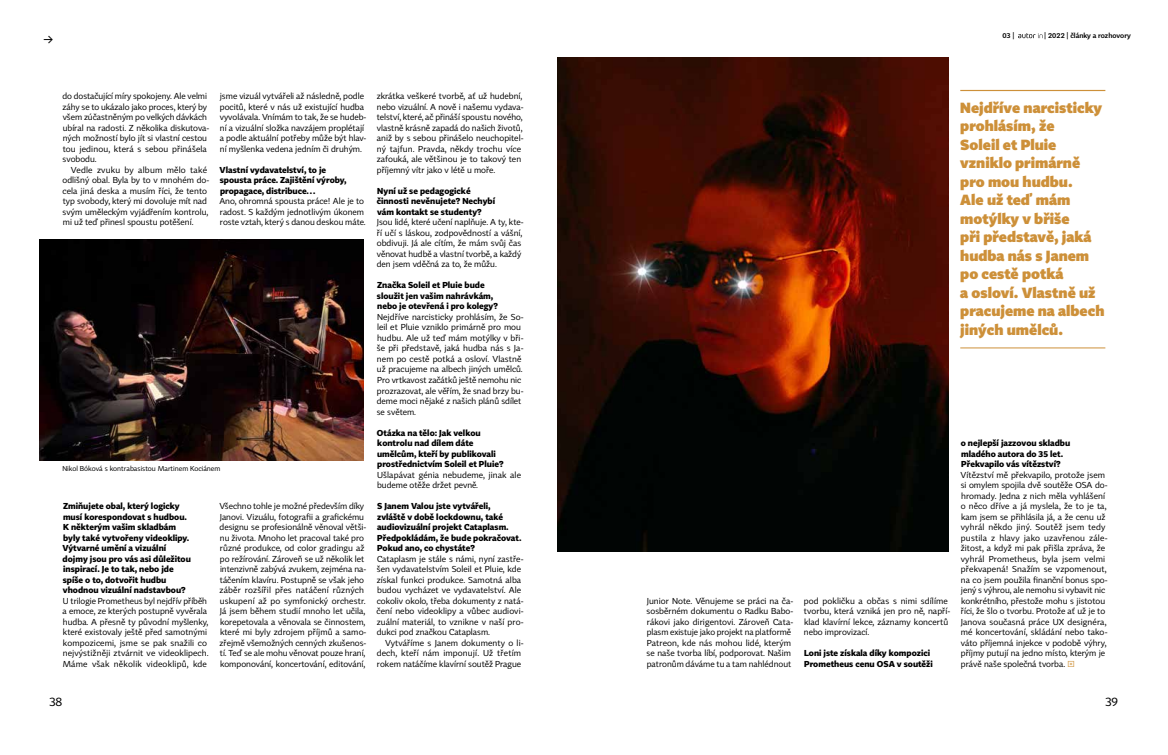
<style>
.page{position:relative;width:1168px;height:755px;background:#fff}
.page>*{position:absolute;margin:0;border:0;box-sizing:border-box;transform-origin:0 0}
.t1{font:900 14.5px/18.5px "Tabac Sans";color:#cd9039}
.t2{font:12.5px "Tabac Sans";color:#000}
.t3{font:12px "Tabac Sans";color:#000}
.t4{font:8.5px/10.5px "Tabac Sans";color:#000}
.t5{font:700 8.5px/10.5px "Tabac Sans";color:#000}
.t6{font:7px "Tabac Sans";color:#000}
.t7{font:600 7px "Tabac Sans";color:#000}
.s1{color:#cd9039}
</style>
<div class="page">
<img style="left:40px;top:239px;width:324px;height:220px">
<hr style="left:960px;top:90px;width:145px;height:1px;background:#cd9039">
<hr style="left:960px;top:347px;width:145px;height:1px;background:#cd9039">
<img style="left:557px;top:57px;width:391px;height:493px">
<svg style="left:1018px;top:33px;width:24px;height:5px"></svg>
<h2 class="t2" style="left:43px;top:32px;width:11px">→</h2>
<p class="t4" style="left:63px;top:91px;width:148px">do dostačující míry spokojeny. Ale velmi záhy se to ukázalo jako proces, který by všem zúčastněným po velkých dávkách ubíral na radosti. Z několika diskutova&shy;ných možností bylo jít si vlastní cestou tou jedinou, která s sebou přinášela svobodu.</p>
<p class="t4" style="left:63px;top:164px;width:148px;text-indent:8px">Vedle zvuku by album mělo také odlišný obal. Byla by to v mnohém do&shy;cela jiná deska a musím říci, že tento typ svobody, který mi dovoluje mít nad svým uměleckým vyjádřením kontrolu, mi už teď přinesl spoustu potěšení.</p>
<p class="t4" style="left:220px;top:91px;width:148px">jsme vizuál vytvářeli až následně, podle pocitů, které v nás už existující hudba vyvolávala. Vnímám to tak, že se hudeb&shy;ní a vizuální složka navzájem proplétají a podle aktuální potřeby může být hlav&shy;ní myšlenka vedena jedním či druhým.</p>
<p class="t5" style="left:220px;top:164px;width:129px">Vlastní vydavatelství, to je spousta práce. Zajištění výroby, propagace, distribuce…</p>
<p class="t4" style="left:219px;top:196px;width:148px">Ano, ohromná spousta práce! Ale je to radost. S každým jednotlivým úkonem roste vztah, který s danou deskou máte.</p>
<p class="t6" style="left:62px;top:464px;width:160px">Nikol Bóková s kontrabasistou Martinem Kociánem</p>
<p class="t5" style="left:63px;top:500px;width:130px">Zmiňujete obal, který logicky musí korespondovat s hudbou.<br>K některým vašim skladbám byly také vytvořeny videoklipy.<br>Výtvarné umění a vizuální dojmy jsou pro vás asi důležitou inspirací. Je to tak, nebo jde spíše o to, dotvořit hudbu vhodnou vizuální nadstavbou?</p>
<p class="t4" style="left:63px;top:595px;width:147px">U trilogie Prometheus byl nejdřív příběh a emoce, ze kterých postupně vyvěrala hudba. A přesně ty původní myšlenky, které existovaly ještě před samotnými kompozicemi, jsme se pak snažili co nejvýstižněji ztvárnit ve videoklipech.<br>Máme však několik videoklipů, kde</p>
<p class="t4" style="left:220px;top:500px;width:148px">Všechno tohle je možné především díky Janovi. Vizuálu, fotografii a grafickému designu se profesionálně věnoval větši&shy;nu života. Mnoho let pracoval také pro různé produkce, od color gradingu až po režírování. Zároveň se už několik let intenzivně zabývá zvukem, zejména na&shy;táčením klavíru. Postupně se však jeho záběr rozšířil přes natáčení různých uskupení až po symfonický orchestr.<br>Já jsem během studií mnoho let učila, korepetovala a věnovala se činnostem, které mi byly zdrojem příjmů a samo&shy;zřejmě všemožných cenných zkušenos&shy;tí. Teď se ale mohu věnovat pouze hraní, komponování, koncertování, editování,</p>
<p class="t4" style="left:377px;top:91px;width:148px">zkrátka veškeré tvorbě, ať už hudební, nebo vizuální. A nově i našemu vydava&shy;telství, které, ač přináší spoustu nového, vlastně krásně zapadá do našich životů, aniž by s sebou přinášelo neuchopitel&shy;ný tajfun. Pravda, někdy trochu více zafouká, ale většinou je to takový ten příjemný vítr jako v létě u moře.</p>
<p class="t5" style="left:377px;top:185px;width:120px">Nyní už se pedagogické činnosti nevěnujete? Nechybí vám kontakt se studenty?</p>
<p class="t4" style="left:377px;top:217px;width:148px">Jsou lidé, které učení naplňuje. A ty, kte&shy;ří učí s láskou, zodpovědností a vášní, obdivuji. Já ale cítím, že mám svůj čas věnovat hudbě a vlastní tvorbě, a každý den jsem vděčná za to, že můžu.</p>
<p class="t5" style="left:377px;top:280px;width:123px">Značka Soleil et Pluie bude sloužit jen vašim nahrávkám, nebo je otevřená i pro kolegy?</p>
<p class="t4" style="left:377px;top:311px;width:148px">Nejdříve narcisticky prohlásím, že So&shy;leil et Pluie vzniklo primárně pro mou hudbu. Ale už teď mám motýlky v bři&shy;še při představě, jaká hudba nás s Ja&shy;nem po cestě potká a osloví. Vlastně už pracujeme na albech jiných umělců.<br>Pro vrtkavost začátků ještě nemohu nic prozrazovat, ale věřím, že snad brzy bu&shy;deme moci nějaké z našich plánů sdílet se světem.</p>
<p class="t5" style="left:377px;top:427px;width:128px">Otázka na tělo: Jak velkou kontrolu nad dílem dáte umělcům, kteří by publikovali prostřednictvím Soleil et Pluie?</p>
<p class="t4" style="left:377px;top:469px;width:145px">Ušlapávat génia nebudeme, jinak ale budeme otěže držet pevně.</p>
<p class="t5" style="left:377px;top:500px;width:146px">S Janem Valou jste vytvářeli,<br>zvláště v době lockdownu, také audiovizuální projekt Cataplasm.<br>Předpokládám, že bude pokračovat.<br>Pokud ano, co chystáte?</p>
<p class="t4" style="left:377px;top:553px;width:149px">Cataplasm je stále s námi, nyní zastře&shy;šen vydavatelstvím Soleil et Pluie, kde získal funkci produkce. Samotná alba budou vycházet ve vydavatelství. Ale cokoliv okolo, třeba dokumenty z natá&shy;čení nebo videoklipy a vůbec audiovi&shy;zuální materiál, to vznikne v naší pro&shy;dukci pod značkou Cataplasm.</p>
<p class="t4" style="left:377px;top:637px;width:148px;text-indent:8px">Vytváříme s Janem dokumenty o li&shy;dech, kteří nám imponují. Už třetím rokem natáčíme klavírní soutěž Prague</p>
<p class="t7" style="left:1002px;top:31px;width:14px">03 |</p>
<p class="t7" style="left:1044px;top:31px;width:88px">| 2022 | články a rozhovory</p>
<h1 class="t1" style="left:960px;top:98px;width:146px">Nejdříve narcisticky prohlásím, že<br>Soleil et Pluie vzniklo primárně pro mou hudbu.<br>Ale už teď mám motýlky v břiše<br>při představě, jaká hudba nás s Janem po cestě potká<br>a osloví. Vlastně už pracujeme na albech jiných umělců.</h1>
<p class="t4" style="left:647px;top:595px;width:148px">Junior Note. Věnujeme se práci na ča&shy;sosběrném dokumentu o Radku Babo&shy;rákovi jako dirigentovi. Zároveň Cata&shy;plasm existuje jako projekt na platformě Patreon, kde nás mohou lidé, kterým se naše tvorba líbí, podporovat. Našim patronům dáváme tu a tam nahlédnout</p>
<p class="t4" style="left:804px;top:595px;width:148px">pod pokličku a občas s nimi sdílíme tvorbu, která vzniká jen pro ně, napří&shy;klad klavírní lekce, záznamy koncertů nebo improvizací.</p>
<p class="t5" style="left:804px;top:647px;width:130px">Loni jste získala díky kompozici<br>Prometheus cenu OSA v soutěži</p>
<p class="t5" style="left:961px;top:437px;width:111px">o nejlepší jazzovou skladbu mladého autora do 35 let.<br>Překvapilo vás vítězství?</p>
<p class="t4" style="left:961px;top:469px;width:148px">Vítězství mě překvapilo, protože jsem si omylem spojila dvě soutěže OSA do&shy;hromady. Jedna z nich měla vyhlášení o něco dříve a já myslela, že to je ta, kam jsem se přihlásila já, a že cenu už vyhrál někdo jiný. Soutěž jsem tedy pustila z hlavy jako uzavřenou zále&shy;žitost, a když mi pak přišla zpráva, že vyhrál Prometheus, byla jsem velmi překvapená! Snažím se vzpomenout, na co jsem použila finanční bonus spo&shy;jený s výhrou, ale nemohu si vybavit nic konkrétního, přestože mohu s jistotou říci, že šlo o tvorbu. Protože ať už je to Janova současná práce UX designéra, mé koncertování, skládání nebo tako&shy;váto příjemná injekce v podobě výhry, příjmy putují na jedno místo, kterým je právě naše společná tvorba. <span class="s1">×</span></p>
<h3 class="t3" style="left:49px;top:693px;width:14px">38</h3>
<h3 class="t3" style="left:1105px;top:693px;width:14px">39</h3>
</div>
